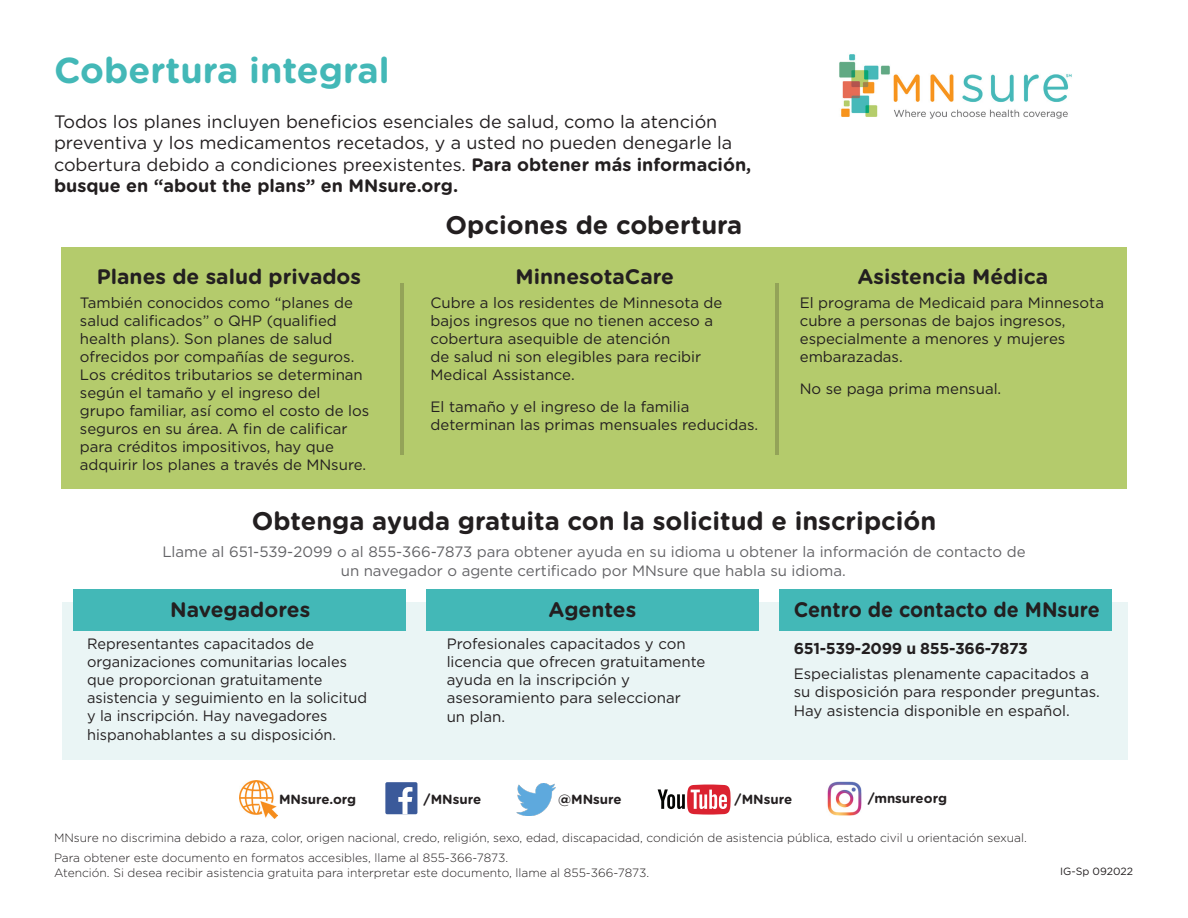
<style>
.page{position:relative;width:1188px;height:918px;background:#fff}
.page>*{position:absolute;margin:0;border:0;box-sizing:border-box;transform-origin:0 0}
.t1{font:700 36px "Gotham Rounded";color:#43b8b7}
.t2{font:700 25.5px "Gotham Rounded";color:#231f20}
.t3{font:700 21px "Gotham Rounded";color:#231f20}
.t4{font:700 21px "Gotham Rounded";color:#231f20;scale:.94 1}
.t5{font:18px/21.6px "Gotham Rounded";color:#231f20}
.t6{font:700 15.75px "Gotham";letter-spacing:-.02em;color:#231f20}
.t7{font:15px/18px "Gotham";color:#231f20}
.t8{font:15px/19.5px "Gotham";color:#636366;text-align:center}
.t9{font:700 13.35px "Gotham Rounded";color:#231f20}
.t10{font:300 12px/19.8px "Gotham";color:#231f20}
.t11{font:10.5px "Gotham";color:#231f20}
.s1{font-weight:700}
</style>
<div class="page">
<div style="left:62px;top:603px;width:1066px;height:157px;background:#eaf5f5"></div>
<div style="left:779px;top:590px;width:333px;height:41px;background:#43b8b7"></div>
<div style="left:73px;top:590px;width:333px;height:41px;background:#43b8b7"></div>
<div style="left:426px;top:590px;width:333px;height:41px;background:#43b8b7"></div>
<img style="left:839px;top:54px;width:233px;height:65px">
<div style="left:61px;top:247px;width:1066px;height:242px;background:#b4cb6c"></div>
<hr style="left:400px;top:283px;width:3px;height:171px;background:#93a358">
<hr style="left:776px;top:283px;width:3px;height:171px;background:#93a358">
<img style="left:516px;top:783px;width:40px;height:33px">
<div style="left:385px;top:783px;width:32px;height:31px;background:#3b5a9a;border-radius:2px"></div>
<svg style="left:398px;top:787px;width:14px;height:27px"></svg>
<svg style="left:658px;top:785px;width:73px;height:30px"></svg>
<img style="left:827px;top:781px;width:35px;height:35px">
<img style="left:239px;top:781px;width:38px;height:38px">
<h1 class="t1" style="left:54px;top:44px;width:337px">Cobertura integral</h1>
<p class="t5" style="left:54px;top:110px;width:699px">Todos los planes incluyen beneficios esenciales de salud, como la atención preventiva y los medicamentos recetados, y a usted no pueden denegarle la cobertura debido a condiciones preexistentes. <span class="s1">Para obtener más información, busque en “about the plans” en MNsure.org.</span></p>
<h3 class="t3" style="left:97px;top:261px;width:266px">Planes de salud privados</h3>
<p class="t7" style="left:80px;top:294px;width:291px">También conocidos como “planes de salud calificados” o QHP (qualified health plans). Son planes de salud ofrecidos por compañías de seguros.<br>Los créditos tributarios se determinan según el tamaño y el ingreso del grupo familiar, así como el costo de los seguros en su área. A fin de calificar para créditos impositivos, hay que adquirir los planes a través de MNsure.</p>
<h2 class="t2" style="left:446px;top:207px;width:298px">Opciones de cobertura</h2>
<h3 class="t3" style="left:516px;top:261px;width:160px">MinnesotaCare</h3>
<p class="t7" style="left:431px;top:294px;width:293px">Cubre a los residentes de Minnesota de bajos ingresos que no tienen acceso a cobertura asequible de atención<br>de salud ni son elegibles para recibir Medical Assistance.</p>
<p class="t7" style="left:431px;top:397px;width:329px">El tamaño y el ingreso de la familia determinan las primas mensuales reducidas.</p>
<h3 class="t3" style="left:857px;top:261px;width:192px">Asistencia Médica</h3>
<p class="t7" style="left:800px;top:294px;width:306px">El programa de Medicaid para Minnesota cubre a personas de bajos ingresos, especialmente a menores y mujeres embarazadas.</p>
<p class="t7" style="left:800px;top:379px;width:203px">No se paga prima mensual.</p>
<h2 class="t2" style="left:252px;top:503px;width:686px">Obtenga ayuda gratuita con la solicitud e inscripción</h2>
<p class="t8" style="left:162px;top:541px;width:865px">Llame al 651-539-2099 o al 855-366-7873 para obtener ayuda en su idioma u obtener la información de contacto de un navegador o agente certificado por MNsure que habla su idioma.</p>
<h3 class="t3" style="left:170px;top:595px;width:142px">Navegadores</h3>
<p class="t7" style="left:87px;top:634px;width:282px">Representantes capacitados de organizaciones comunitarias locales que proporcionan gratuitamente asistencia y seguimiento en la solicitud y la inscripción. Hay navegadores hispanohablantes a su disposición.</p>
<h3 class="t3" style="left:549px;top:595px;width:89px">Agentes</h3>
<p class="t7" style="left:447px;top:634px;width:260px">Profesionales capacitados y con licencia que ofrecen gratuitamente ayuda en la inscripción y asesoramiento para seleccionar<br>un plan.</p>
<h3 class="t4" style="left:794px;top:595px;width:327px">Centro de contacto de MNsure</h3>
<p class="t6" style="left:794px;top:638px;width:236px">651-539-2099 u 855-366-7873</p>
<p class="t7" style="left:794px;top:664px;width:308px;line-height:18.5px">Especialistas plenamente capacitados a su disposición para responder preguntas.<br>Hay asistencia disponible en español.</p>
<p class="t9" style="left:279px;top:789px;width:79px">MNsure.org</p>
<p class="t9" style="left:424px;top:789px;width:59px">/MNsure</p>
<p class="t9" style="left:558px;top:789px;width:65px">@MNsure</p>
<p class="t9" style="left:735px;top:789px;width:59px">/MNsure</p>
<p class="t9" style="left:868px;top:789px;width:81px">/mnsureorg</p>
<p class="t10" style="left:54px;top:828px;width:974px">MNsure no discrimina debido a raza, color, origen nacional, credo, religión, sexo, edad, discapacidad, condición de asistencia pública, estado civil u orientación sexual.<br>Para obtener este documento en formatos accesibles, llame al 855-366-7873.</p>
<p class="t10" style="left:54px;top:862px;width:597px">Atención. Si desea recibir asistencia gratuita para interpretar este documento, llame al 855-366-7873.</p>
<p class="t11" style="left:1060px;top:865px;width:74px">IG-Sp 092022</p>
</div>
